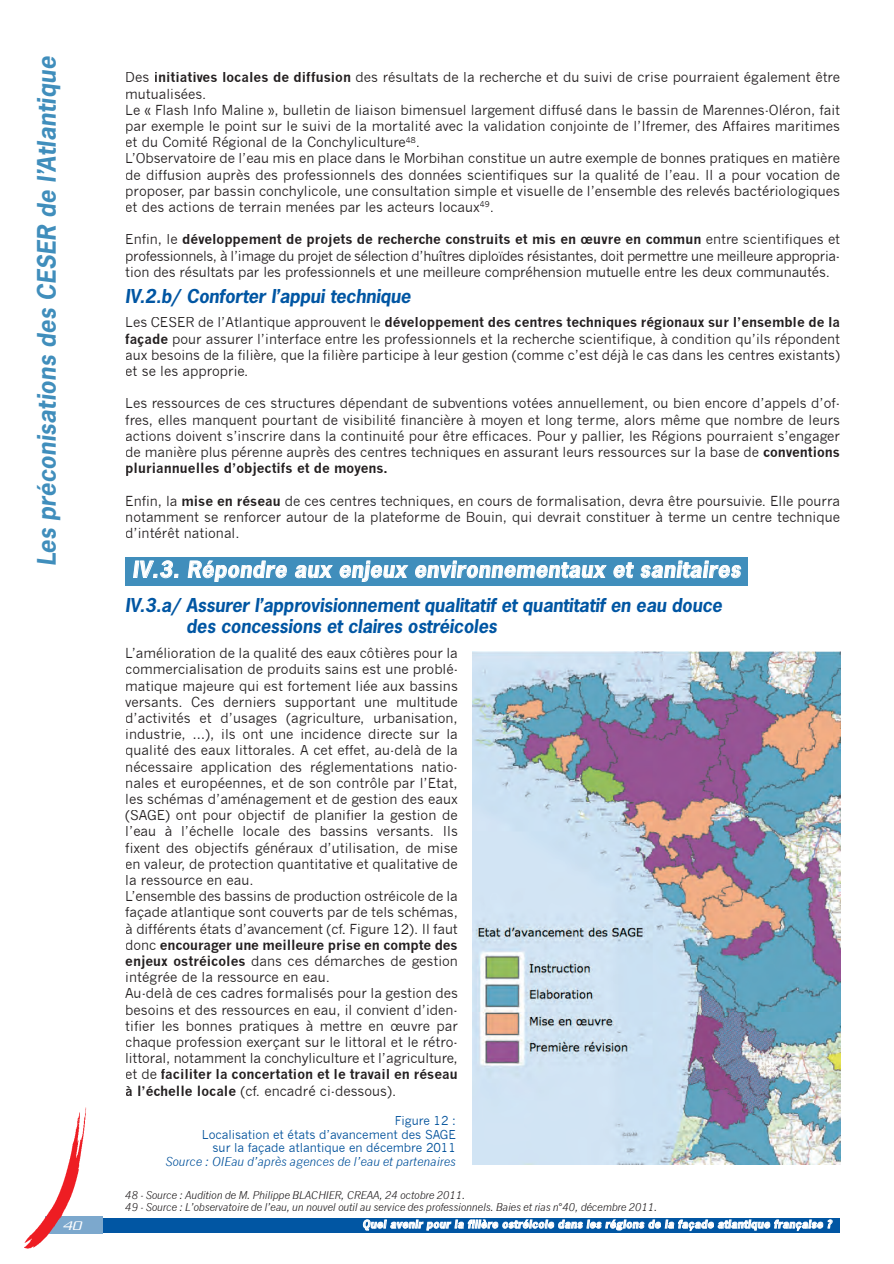
<style>
.page{position:relative;width:894px;height:1264px;background:#fff}
.page>*{position:absolute;margin:0;border:0;box-sizing:border-box;transform-origin:0 0}
.t1{font:italic 700 24px "News Gothic Std";color:#408ebc}
.t2{font:italic 700 21px "News Gothic Std";letter-spacing:.03em;color:#fff}
.t3{font:italic 700 18px/21.6px "News Gothic Std";letter-spacing:-.01em;color:#0156a3}
.t4{font:13.5px/16.2px "News Gothic";color:#231f20;text-align:justify}
.t5{font:italic 300 13.5px "Serpentine";color:#fff}
.t6{font:12px/13.5px "News Gothic";letter-spacing:-.005em;color:#01519b;text-align:right}
.t7{font:italic 12px "News Gothic";letter-spacing:-.005em;color:#01519b}
.t8{font:italic 10.5px/12.6px "News Gothic";letter-spacing:-.02em;color:#231f20}
.t9{font:italic 700 10.5px "News Gothic Std";letter-spacing:.04em;color:#fff}
.s1{font-weight:700}
.s2{font-style:normal}
</style>
<div class="page">
<div style="left:103px;top:1218px;width:737px;height:14px;background:#0156a3"></div>
<svg style="left:362px;top:1219px;width:470px;height:14px"></svg>
<div style="left:46px;top:1216px;width:57px;height:18px;background:#7ca8cd"></div>
<img style="left:24px;top:1107px;width:63px;height:142px">
<div style="left:125px;top:557px;width:623px;height:28px;background:#408ebc"></div>
<svg style="left:133px;top:560px;width:45px;height:26px"></svg>
<svg style="left:187px;top:560px;width:100px;height:22px"></svg>
<svg style="left:295px;top:565px;width:38px;height:14px"></svg>
<svg style="left:339px;top:560px;width:69px;height:22px"></svg>
<svg style="left:414px;top:560px;width:193px;height:26px"></svg>
<svg style="left:613px;top:562px;width:21px;height:17px"></svg>
<svg style="left:640px;top:560px;width:101px;height:19px"></svg>
<img style="left:472px;top:652px;width:368px;height:512px">
<h1 class="t1" style="left:31px;top:566px;width:512px;rotate:-90deg">Les préconisations des CESER de l’Atlantique</h1>
<p class="t4" style="left:125px;top:69px;width:716px;text-align:left">Des <span class="s1">initiatives locales de diffusion</span> des résultats de la recherche et du suivi de crise pourraient également être mutualisées.<br>Le « Flash Info Maline », bulletin de liaison bimensuel largement diffusé dans le bassin de Marennes-Oléron, fait par exemple le point sur le suivi de la mortalité avec la validation conjointe de l’Ifremer, des Affaires maritimes et du Comité Régional de la Conchyliculture<sup>48</sup>.<br>L’Observatoire de l’eau mis en place dans le Morbihan constitue un autre exemple de bonnes pratiques en matière de diffusion auprès des professionnels des données scientifiques sur la qualité de l’eau. Il a pour vocation de proposer, par bassin conchylicole, une consultation simple et visuelle de l’ensemble des relevés bactériologiques et des actions de terrain menées par les acteurs locaux<sup>49</sup>.</p>
<p class="t4" style="left:125px;top:231px;width:716px">Enfin, le <span class="s1">développement de projets de recherche construits et mis en œuvre en commun</span> entre scientifiques et professionnels, à l’image du projet de sélection d’huîtres diploïdes résistantes, doit permettre une meilleure appropria&shy;tion des résultats par les professionnels et une meilleure compréhension mutuelle entre les deux communautés.</p>
<h3 class="t3" style="left:125px;top:285px;width:287px">IV.2.b<span class="s2">/</span> Conforter l’appui technique</h3>
<p class="t4" style="left:125px;top:314px;width:716px">Les CESER de l’Atlantique approuvent le <span class="s1">développement des centres techniques régionaux sur l’ensemble de la façade</span> pour assurer l’interface entre les professionnels et la recherche scientifique, à condition qu’ils répondent aux besoins de la filière, que la filière participe à leur gestion (comme c’est déjà le cas dans les centres existants) et se les approprie.</p>
<p class="t4" style="left:125px;top:395px;width:716px">Les ressources de ces structures dépendant de subventions votées annuellement, ou bien encore d’appels d’of&shy;fres, elles manquent pourtant de visibilité financière à moyen et long terme, alors même que nombre de leurs actions doivent s’inscrire dans la continuité pour être efficaces. Pour y pallier, les Régions pourraient s’engager de manière plus pérenne auprès des centres techniques en assurant leurs ressources sur la base de <span class="s1">conventions pluriannuelles d’objectifs et de moyens.</span></p>
<p class="t4" style="left:125px;top:492px;width:716px">Enfin, la <span class="s1">mise en réseau</span> de ces centres techniques, en cours de formalisation, devra être poursuivie. Elle pourra notamment se renforcer autour de la plateforme de Bouin, qui devrait constituer à terme un centre technique d’intérêt national.</p>
<h2 class="t2" style="left:132px;top:556px;width:609px">IV.3. Répondre aux enjeux environnementaux et sanitaires</h2>
<h3 class="t3" style="left:186px;top:594px;width:537px;text-indent:-61px">IV.3.a<span class="s2">/</span> Assurer l’approvisionnement qualitatif et quantitatif en eau douce des concessions et claires ostréicoles</h3>
<p class="t4" style="left:125px;top:645px;width:334px;text-align:left">L’amélioration de la qualité des eaux côtières pour la commercialisation de produits sains est une problé&shy;matique majeure qui est fortement liée aux bassins versants. Ces derniers supportant une multitude d’activités et d’usages (agriculture, urbanisation, industrie, …), ils ont une incidence directe sur la qualité des eaux littorales. A cet effet, au-delà de la nécessaire application des réglementations natio&shy;nales et européennes, et de son contrôle par l’Etat, les schémas d’aménagement et de gestion des eaux (SAGE) ont pour objectif de planifier la gestion de l’eau à l’échelle locale des bassins versants. Ils fixent des objectifs généraux d’utilisation, de mise en valeur, de protection quantitative et qualitative de la ressource en eau.<br>L’ensemble des bassins de production ostréicole de la façade atlantique sont couverts par de tels schémas, à différents états d’avancement (cf. Figure 12). Il faut donc <span class="s1">encourager une meilleure prise en compte des enjeux ostréicoles</span> dans ces démarches de gestion intégrée de la ressource en eau.<br>Au-delà de ces cadres formalisés pour la gestion des besoins et des ressources en eau, il convient d’iden&shy;tifier les bonnes pratiques à mettre en œuvre par chaque profession exerçant sur le littoral et le rétro&shy;littoral, notamment la conchyliculture et l’agriculture, et de <span class="s1">faciliter la concertation et le travail en réseau à l’échelle locale</span> (cf. encadré ci-dessous).</p>
<p class="t6" style="left:202px;top:1114px;width:255px">Figure 12 :<br>Localisation et états d’avancement des SAGE sur la façade atlantique en décembre 2011</p>
<p class="t7" style="left:166px;top:1154px;width:292px">Source : OIEau d’après agences de l’eau et partenaires</p>
<p class="t8" style="left:125px;top:1188px;width:533px">48 - Source : Audition de M. Philippe BLACHIER, CREAA, 24 octobre 2011.<br>49 - Source : L’observatoire de l’eau, un nouvel outil au service des professionnels. Baies et rias n°40, décembre 2011.</p>
<p class="t5" style="left:63px;top:1218px;width:20px">40</p>
<p class="t9" style="left:362px;top:1217px;width:470px">Quel avenir pour la filière ostréicole dans les régions de la façade atlantique française ?</p>
</div>
